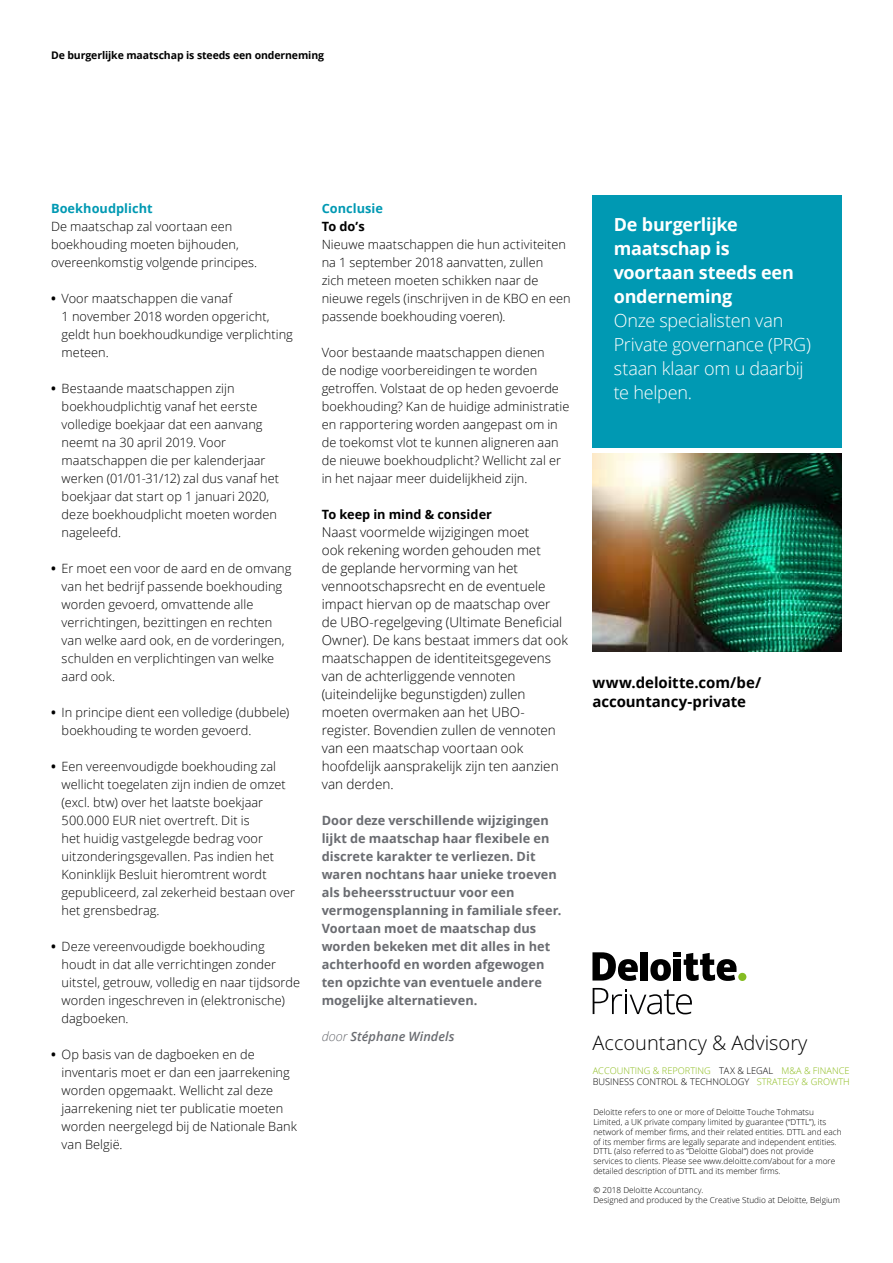
<style>
.page{position:relative;width:893px;height:1263px;background:#fff}
.page>*{position:absolute;margin:0;border:0;box-sizing:border-box;transform-origin:0 0}
.t1{font:300 20.1px "Open Sans";color:#000}
.t2{font:300 18px/24px "Open Sans";letter-spacing:-.015em;color:#fff}
.t3{font:700 18px/24px "Open Sans";letter-spacing:-.015em;color:#fff}
.t4{font:700 15px/19.5px "Open Sans";letter-spacing:-.005em;color:#000}
.t5{font:300 13.5px/18px "Open Sans";color:#000}
.t6{font:300 12.75px/18px "Open Sans";letter-spacing:.005em;color:#000}
.t7{font:700 12.75px/18px "Open Sans";color:#6a6c71}
.t8{font:700 12.75px "Open Sans";letter-spacing:.005em;color:#000}
.t9{font:700 12.75px "Open Sans";letter-spacing:.005em;color:#0099b3}
.t10{font:italic 600 12.75px "Open Sans";letter-spacing:.005em;color:#6a6c71}
.t11{font:700 10.5px "Open Sans";letter-spacing:-.01em;color:#000}
.t12{font:300 9.15px/11.2px "Open Sans";color:#89ba17}
.t13{font:300 8.25px/9.8px "Open Sans";color:#000}
.s1{font-weight:700}
.s2{font-weight:300}
.s3{color:#000}
</style>
<div class="page">
<img style="left:592px;top:454px;width:250px;height:198px">
<div style="left:592px;top:195px;width:250px;height:252px;background:#0099b3"></div>
<div style="left:738px;top:973px;width:8px;height:8px;background:#85bc22;border-radius:50%"></div>
<div style="left:641px;top:952px;width:7px;height:28px;background:#000"></div>
<svg style="left:650px;top:952px;width:86px;height:29px"></svg>
<svg style="left:592px;top:952px;width:46px;height:29px"></svg>
<svg style="left:593px;top:988px;width:99px;height:26px"></svg>
<p class="t11" style="left:51px;top:48px;width:275px">De burgerlijke maatschap is steeds een onderneming</p>
<p class="t9" style="left:51px;top:199px;width:103px">Boekhoudplicht</p>
<p class="t6" style="left:51px;top:217px;width:208px">De maatschap zal voortaan een boekhouding moeten bijhouden, overeenkomstig volgende principes.</p>
<p class="t6" style="left:62px;top:289px;width:233px;text-indent:-11px"><span class="s1">•</span> Voor maatschappen die vanaf<br>1 november 2018 worden opgericht, geldt hun boekhoudkundige verplichting meteen.</p>
<p class="t6" style="left:62px;top:379px;width:219px;text-indent:-11px"><span class="s1">•</span> Bestaande maatschappen zijn boekhoudplichtig vanaf het eerste volledige boekjaar dat een aanvang neemt na 30 april 2019. Voor maatschappen die per kalenderjaar werken (01/01-31/12) zal dus vanaf het boekjaar dat start op 1 januari 2020, deze boekhoudplicht moeten worden nageleefd.</p>
<p class="t6" style="left:62px;top:559px;width:231px;text-indent:-11px"><span class="s1">•</span> Er moet een voor de aard en de omvang van het bedrijf passende boekhouding worden gevoerd, omvattende alle verrichtingen, bezittingen en rechten van welke aard ook, en de vorderingen, schulden en verplichtingen van welke aard ook.</p>
<p class="t6" style="left:62px;top:703px;width:229px;text-indent:-11px"><span class="s1">•</span> In principe dient een volledige (dubbele) boekhouding te worden gevoerd.</p>
<p class="t6" style="left:62px;top:757px;width:235px;text-indent:-11px"><span class="s1">•</span> Een vereenvoudigde boekhouding zal wellicht toegelaten zijn indien de omzet (excl. btw) over het laatste boekjaar 500.000 EUR niet overtreft. Dit is<br>het huidig vastgelegde bedrag voor uitzonderingsgevallen. Pas indien het Koninklijk Besluit hieromtrent wordt gepubliceerd, zal zekerheid bestaan over het grensbedrag.</p>
<p class="t6" style="left:62px;top:937px;width:240px;text-indent:-11px"><span class="s1">•</span> Deze vereenvoudigde boekhouding houdt in dat alle verrichtingen zonder uitstel, getrouw, volledig en naar tijdsorde worden ingeschreven in (elektronische) dagboeken.</p>
<p class="t6" style="left:62px;top:1045px;width:237px;text-indent:-11px"><span class="s1">•</span> Op basis van de dagboeken en de inventaris moet er dan een jaarrekening worden opgemaakt. Wellicht zal deze jaarrekening niet ter publicatie moeten worden neergelegd bij de Nationale Bank van België.</p>
<p class="t9" style="left:322px;top:200px;width:63px">Conclusie</p>
<p class="t8" style="left:322px;top:218px;width:44px">To do’s</p>
<p class="t6" style="left:322px;top:235px;width:251px">Nieuwe maatschappen die hun activiteiten na 1 september 2018 aanvatten, zullen<br>zich meteen moeten schikken naar de nieuwe regels (inschrijven in de KBO en een passende boekhouding voeren).</p>
<p class="t6" style="left:322px;top:343px;width:249px">Voor bestaande maatschappen dienen<br>de nodige voorbereidingen te worden getroffen. Volstaat de op heden gevoerde boekhouding? Kan de huidige administratie en rapportering worden aangepast om in de toekomst vlot te kunnen aligneren aan de nieuwe boekhoudplicht? Wellicht zal er in het najaar meer duidelijkheid zijn.</p>
<p class="t8" style="left:322px;top:506px;width:172px">To keep in mind &amp; consider</p>
<p class="t5" style="left:322px;top:523px;width:248px">Naast voormelde wijzigingen moet<br>ook rekening worden gehouden met<br>de geplande hervorming van het vennootschapsrecht en de eventuele impact hiervan op de maatschap over de UBO-regelgeving (Ultimate Beneficial Owner). De kans bestaat immers dat ook maatschappen de identiteitsgegevens van de achterliggende vennoten (uiteindelijke begunstigden) zullen moeten overmaken aan het UBO&shy;register. Bovendien zullen de vennoten van een maatschap voortaan ook hoofdelijk aansprakelijk zijn ten aanzien van derden.</p>
<p class="t7" style="left:322px;top:811px;width:241px">Door deze verschillende wijzigingen lijkt de maatschap haar flexibele en discrete karakter te verliezen. Dit waren nochtans haar unieke troeven als beheersstructuur voor een vermogensplanning in familiale sfeer.<br>Voortaan moet de maatschap dus worden bekeken met dit alles in het achterhoofd en worden afgewogen ten opzichte van eventuele andere mogelijke alternatieven.</p>
<p class="t10" style="left:322px;top:1028px;width:134px"><span class="s2">door</span> Stéphane Windels</p>
<h2 class="t3" style="left:614px;top:212px;width:182px">De burgerlijke maatschap is voortaan steeds een onderneming</h2>
<h2 class="t2" style="left:614px;top:308px;width:199px">Onze specialisten van<br>Private governance (PRG) staan klaar om u daarbij te helpen.</h2>
<p class="t4" style="left:592px;top:672px;width:170px">www.deloitte.com/be/ accountancy-private</p>
<h1 class="t1" style="left:592px;top:1028px;width:216px">Accountancy &amp; Advisory</h1>
<p class="t12" style="left:593px;top:1064px;width:258px">ACCOUNTING &amp; REPORTING <span class="s3">TAX &amp; LEGAL</span> M&amp;A &amp; FINANCE<br><span class="s3">BUSINESS CONTROL &amp; TECHNOLOGY</span> STRATEGY &amp; GROWTH</p>
<p class="t13" style="left:593px;top:1107px;width:250px">Deloitte refers to one or more of Deloitte Touche Tohmatsu Limited, a UK private company limited by guarantee (“DTTL”), its network of member firms, and their related entities. DTTL and each of its member firms are legally separate and independent entities.<br>DTTL (also referred to as “Deloitte Global”) does not provide services to clients. Please see www.deloitte.com/about for a more detailed description of DTTL and its member firms.</p>
<p class="t13" style="left:593px;top:1185px;width:248px">© 2018 Deloitte Accountancy.<br>Designed and produced by the Creative Studio at Deloitte, Belgium</p>
</div>
